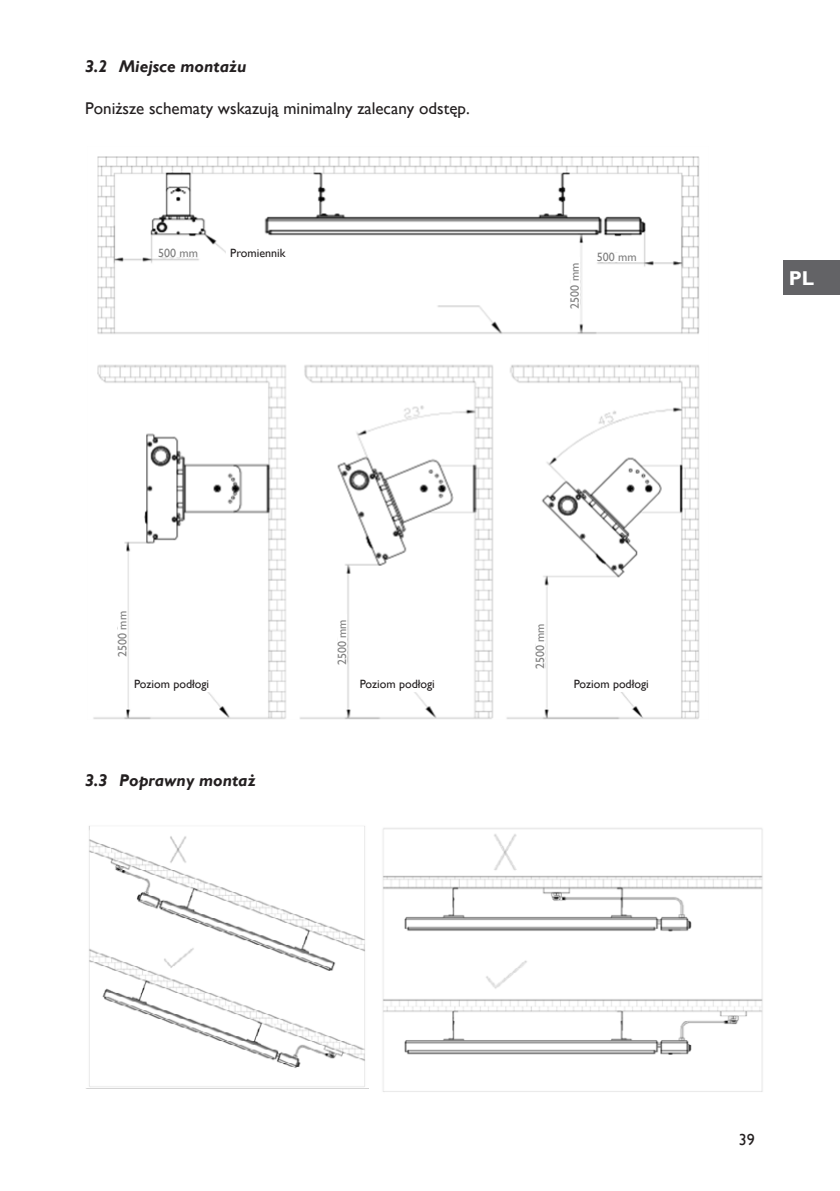
<style>
.page{position:relative;width:840px;height:1191px;background:#fff}
.page>*{position:absolute;margin:0;border:0;box-sizing:border-box;transform-origin:0 0}
.t1{font:700 20px "Gill Sans";color:#fff}
.Kop2{font:17px "Gill Sans";color:#231f20}
.Kop2-2{font:italic 700 17px "Gill Sans";color:#231f20}
.t2{font:16px "Gill Sans";color:#231f20}
.t3{font:12px "Gill Sans";color:#231f20}
.t4{font:12px "Gill Sans";color:#808080}
</style>
<div class="page">
<div style="left:782px;top:261px;width:57px;height:34px;background:#636366"></div>
<img style="left:93px;top:156px;width:607px;height:564px">
<div style="left:158px;top:248px;width:40px;height:9px;background:#fff"></div>
<div style="left:596px;top:253px;width:40px;height:9px;background:#fff"></div>
<div style="left:570px;top:257px;width:9px;height:51px;background:#fff"></div>
<div style="left:118px;top:605px;width:9px;height:52px;background:#fff"></div>
<div style="left:338px;top:614px;width:8px;height:51px;background:#fff"></div>
<div style="left:535px;top:618px;width:9px;height:51px;background:#fff"></div>
<img style="left:382px;top:828px;width:381px;height:264px">
<img style="left:86px;top:826px;width:282px;height:263px">
<div style="left:227px;top:245px;width:62px;height:16px;background:#fff"></div>
<div style="left:131px;top:676px;width:81px;height:16px;background:#fff"></div>
<div style="left:356px;top:676px;width:81px;height:16px;background:#fff"></div>
<div style="left:570px;top:676px;width:81px;height:16px;background:#fff"></div>
<p class="Kop2-2" style="left:85px;top:56px;width:163px">3.2 Miejsce montażu</p>
<p class="Kop2" style="left:85px;top:98px;width:386px">Poniższe schematy wskazują minimalny zalecany odstęp.</p>
<p class="t4" style="left:158px;top:246px;width:41px">500 mm</p>
<p class="t3" style="left:230px;top:246px;width:57px">Promiennik</p>
<p class="t4" style="left:567px;top:308px;width:47px;rotate:-90deg">2500 mm</p>
<p class="t4" style="left:596px;top:250px;width:41px">500 mm</p>
<p class="t4" style="left:115px;top:657px;width:47px;rotate:-90deg">2500 mm</p>
<p class="t4" style="left:335px;top:665px;width:47px;rotate:-90deg">2500 mm</p>
<p class="t4" style="left:532px;top:669px;width:47px;rotate:-90deg">2500 mm</p>
<p class="t3" style="left:134px;top:677px;width:77px">Poziom podłogi</p>
<p class="t3" style="left:359px;top:677px;width:77px">Poziom podłogi</p>
<p class="t3" style="left:573px;top:677px;width:77px">Poziom podłogi</p>
<p class="Kop2-2" style="left:85px;top:770px;width:172px">3.3 Poprawny montaż</p>
<h1 class="t1" style="left:788px;top:266px;width:27px">PL</h1>
<h3 class="t2" style="left:738px;top:1130px;width:17px">39</h3>
</div>
